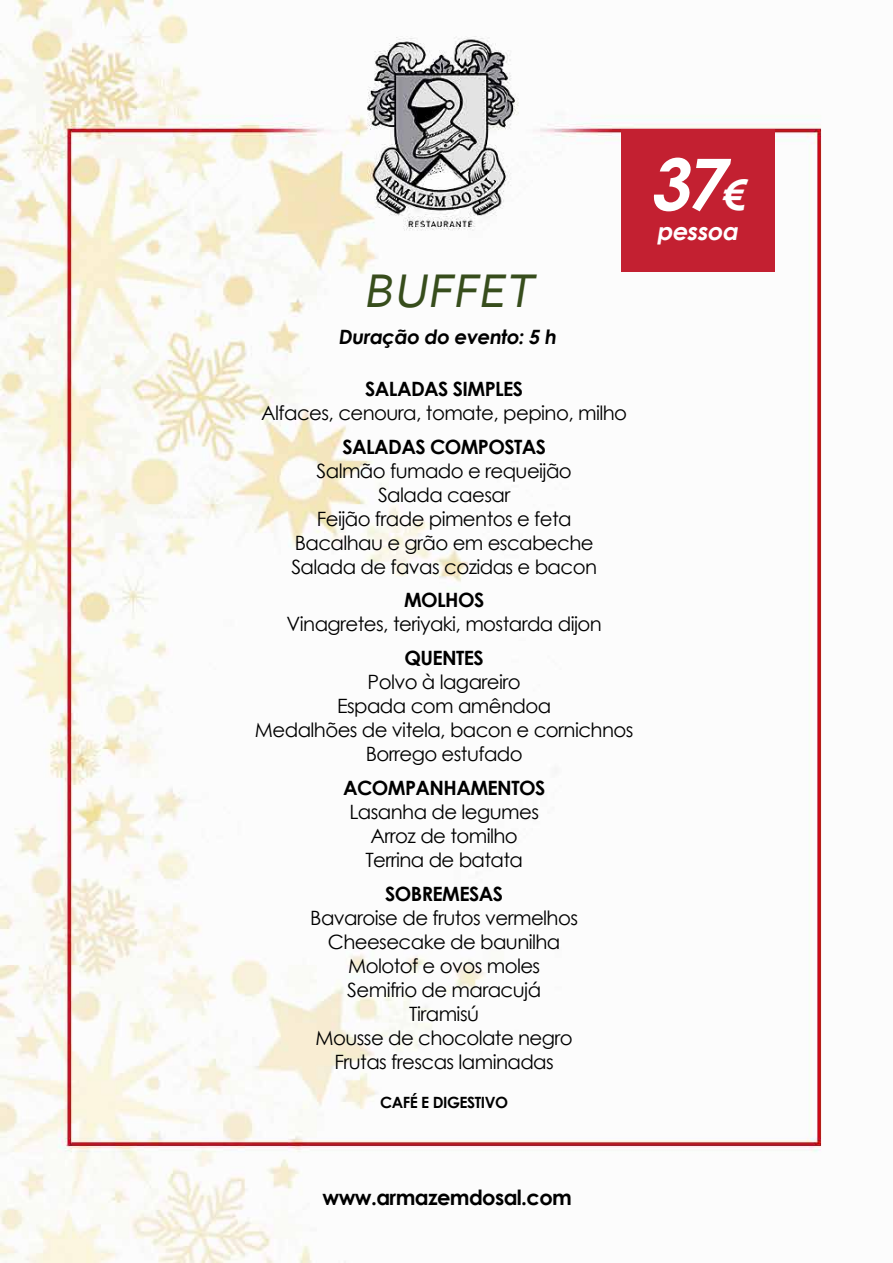
<style>
.page{position:relative;width:893px;height:1263px;background:#fff}
.page>*{position:absolute;margin:0;border:0;box-sizing:border-box;transform-origin:0 0}
.t1{font:italic 700 71.25px "Century Gothic";color:#fff}
.t2{font:italic 49.5px "Corbel";color:#374d1c}
.t3{font:italic 700 24px "Century Gothic";color:#fff}
.t4{font:700 21px "Century Gothic";letter-spacing:-.03em;color:#000}
.t5{font:19.8px/24px "Century Gothic";letter-spacing:-.03em;color:#000;text-align:center}
.t6{font:700 19.8px "Century Gothic";letter-spacing:-.03em;color:#000}
.t7{font:700 15.45px "Century Gothic";letter-spacing:-.03em;color:#000}
.s1{font-size:42.15px}
</style>
<div class="page">
<img style="left:0;top:0;width:822px;height:1263px">
<div style="left:621px;top:130px;width:153px;height:142px;background:#c32031"></div>
<h2 class="t2" style="left:364px;top:260px;width:180px">BUFFET</h2>
<p class="t6" style="left:338px;top:321px;width:223px">Duração do evento: 5 h</p>
<p class="t6" style="left:365px;top:374px;width:159px">SALADAS SIMPLES</p>
<p class="t5" style="left:261px;top:400px;width:367px">Alfaces, cenoura, tomate, pepino, milho</p>
<p class="t6" style="left:342px;top:431px;width:205px">SALADAS COMPOSTAS</p>
<p class="t5" style="left:291px;top:458px;width:307px">Salmão fumado e requeijão<br>Salada caesar<br>Feijão frade pimentos e feta<br>Bacalhau e grão em escabeche<br>Salada de favas cozidas e bacon</p>
<p class="t6" style="left:404px;top:585px;width:82px">MOLHOS</p>
<p class="t5" style="left:287px;top:612px;width:317px">Vinagretes, teriyaki, mostarda dijon</p>
<p class="t6" style="left:404px;top:643px;width:81px">QUENTES</p>
<p class="t5" style="left:255px;top:670px;width:380px">Polvo à lagareiro<br>Espada com amêndoa<br>Medalhões de vitela, bacon e cornichnos<br>Borrego estufado</p>
<p class="t6" style="left:343px;top:773px;width:204px">ACOMPANHAMENTOS</p>
<p class="t5" style="left:349px;top:799px;width:191px">Lasanha de legumes<br>Arroz de tomilho<br>Terrina de batata</p>
<p class="t6" style="left:385px;top:878px;width:119px">SOBREMESAS</p>
<p class="t5" style="left:310px;top:905px;width:269px">Bavaroise de frutos vermelhos<br>Cheesecake de baunilha<br>Molotof e ovos moles<br>Semifrio de maracujá<br>Tiramisú<br>Mousse de chocolate negro<br>Frutas frescas laminadas</p>
<p class="t7" style="left:380px;top:1090px;width:129px">CAFÉ E DIGESTIVO</p>
<h1 class="t1" style="left:649px;top:130px;width:106px">37<span class="s1">€</span></h1>
<p class="t3" style="left:656px;top:213px;width:88px">pessoa</p>
<p class="t4" style="left:323px;top:1182px;width:251px">www.armazemdosal.com</p>
</div>
